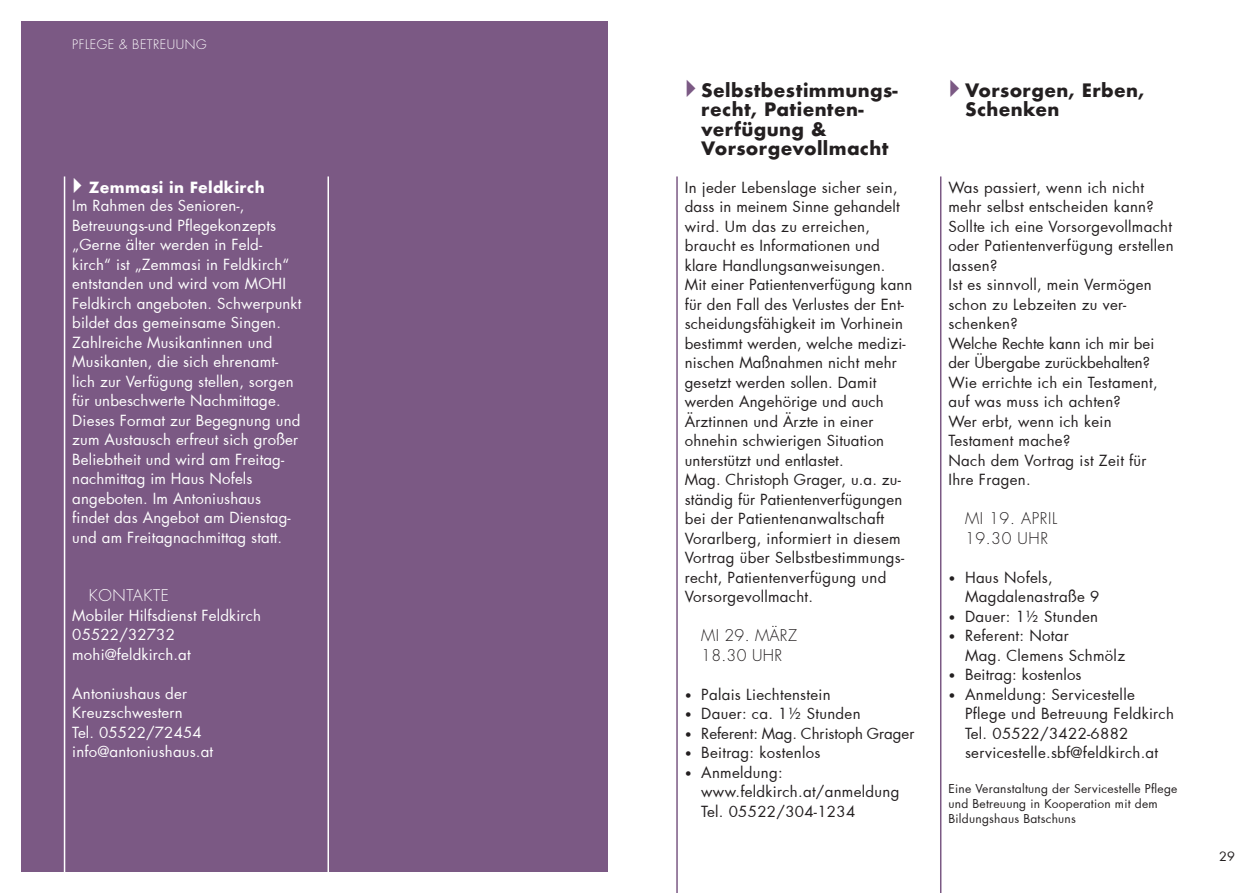
<style>
.page{position:relative;width:1259px;height:893px;background:#fff}
.page>*{position:absolute;margin:0;border:0;box-sizing:border-box;transform-origin:0 0}
.t1{font:700 18px/19.5px "Futura";letter-spacing:.02em;color:#231f20}
.t2{font:300 15.75px/19.5px "Futura";letter-spacing:.04em;color:#231f20}
.t3{font:300 15.75px/19.5px "Futura";letter-spacing:.02em;color:#231f20}
.t4{font:300 15.75px "Futura";letter-spacing:.04em;color:#fff}
.t5{font:15px/19.5px "Futura";letter-spacing:.02em;color:#231f20}
.t6{font:15px/19.5px "Futura";letter-spacing:.01em;color:#fff}
.t7{font:15px "Futura";color:#231f20}
.t8{font:700 15px "Futura";letter-spacing:.02em;color:#fff}
.t9{font:300 12.75px "Futura";letter-spacing:.04em;color:#fff}
.t10{font:12.75px "Futura";color:#231f20}
.t11{font:12px/15px "Futura";letter-spacing:.02em;color:#231f20}
.s1{font-size:12px}
</style>
<div class="page">
<div style="left:21px;top:21px;width:587px;height:851px;background:#7b5984"></div>
<hr style="left:676px;top:176px;width:2px;height:717px;background:#7b5984">
<hr style="left:64px;top:176px;width:1px;height:717px;background:#fff">
<hr style="left:940px;top:176px;width:1px;height:717px;background:#7b5984">
<hr style="left:327px;top:176px;width:2px;height:717px;background:#fff">
<p class="t9" style="left:72px;top:36px;width:136px">PFLEGE &amp; BETREUUNG</p>
<p class="t8" style="left:89px;top:177px;width:178px">Zemmasi in Feldkirch</p>
<p class="t6" style="left:72px;top:196px;width:231px">Im Rahmen des Senioren-,<br>Betreuungs-und Pflegekonzepts „Gerne älter werden in Feld&shy;kirch“ ist „Zemmasi in Feldkirch“ entstanden und wird vom MOHI<br>Feldkirch angeboten. Schwerpunkt bildet das gemeinsame Singen.<br>Zahlreiche Musikantinnen und<br>Musikanten, die sich ehrenamt&shy;lich zur Verfügung stellen, sorgen für unbeschwerte Nachmittage.<br>Dieses Format zur Begegnung und zum Austausch erfreut sich großer<br>Beliebtheit und wird am Freitag&shy;nachmittag im Haus Nofels angeboten. Im Antoniushaus findet das Angebot am Dienstag&shy;und am Freitagnachmittag statt.</p>
<p class="t4" style="left:89px;top:585px;width:82px">KONTAKTE</p>
<p class="t6" style="left:72px;top:605px;width:190px">Mobiler Hilfsdienst Feldkirch<br>05522/32732 mohi@feldkirch.at</p>
<p class="t6" style="left:72px;top:683px;width:142px">Antoniushaus der<br>Kreuzschwestern<br>Tel. 05522/72454 info@antoniushaus.at</p>
<p class="t1" style="left:701px;top:80px;width:198px">Selbstbestimmungs&shy;recht, Patienten&shy;verfügung &amp;<br>Vorsorgevollmacht</p>
<p class="t5" style="left:685px;top:177px;width:229px">In jeder Lebenslage sicher sein, dass in meinem Sinne gehandelt wird. Um das zu erreichen, braucht es Informationen und klare Handlungsanweisungen.<br>Mit einer Patientenverfügung kann für den Fall des Verlustes der Ent&shy;scheidungsfähigkeit im Vorhinein bestimmt werden, welche medizi&shy;nischen Maßnahmen nicht mehr gesetzt werden sollen. Damit werden Angehörige und auch<br>Ärztinnen und Ärzte in einer ohnehin schwierigen Situation unterstützt und entlastet.<br>Mag. Christoph Grager, u.a. zu&shy;ständig für Patientenverfügungen bei der Patientenanwaltschaft<br>Vorarlberg, informiert in diesem<br>Vortrag über Selbstbestimmungs&shy;recht, Patientenverfügung und<br>Vorsorgevollmacht.</p>
<p class="t3" style="left:701px;top:626px;width:97px">MI 29. MÄRZ<br>18.30 UHR</p>
<p class="t5" style="left:685px;top:684px;width:147px"><span class="s1">•</span> Palais Liechtenstein</p>
<p class="t5" style="left:685px;top:704px;width:177px"><span class="s1">•</span> Dauer: ca. 1½ Stunden</p>
<p class="t7" style="left:685px;top:723px;width:231px"><span class="s1">•</span> Referent: Mag. Christoph Grager</p>
<p class="t5" style="left:685px;top:743px;width:137px"><span class="s1">•</span> Beitrag: kostenlos</p>
<p class="t5" style="left:701px;top:762px;width:200px;text-indent:-16px"><span class="s1">•</span> Anmeldung: www.feldkirch.at/anmeldung<br>Tel. 05522/304-1234</p>
<p class="t1" style="left:965px;top:80px;width:181px">Vorsorgen, Erben,<br>Schenken</p>
<p class="t5" style="left:948px;top:177px;width:227px">Was passiert, wenn ich nicht mehr selbst entscheiden kann?<br>Sollte ich eine Vorsorgevollmacht oder Patientenverfügung erstellen lassen?<br>Ist es sinnvoll, mein Vermögen schon zu Lebzeiten zu ver&shy;schenken?<br>Welche Rechte kann ich mir bei der Übergabe zurückbehalten?<br>Wie errichte ich ein Testament, auf was muss ich achten?<br>Wer erbt, wenn ich kein<br>Testament mache?<br>Nach dem Vortrag ist Zeit für<br>Ihre Fragen.</p>
<p class="t2" style="left:965px;top:509px;width:94px">MI 19. APRIL<br>19.30 UHR</p>
<p class="t5" style="left:965px;top:567px;width:136px;text-indent:-16px"><span class="s1">•</span> Haus Nofels,<br>Magdalenastraße 9</p>
<p class="t5" style="left:948px;top:606px;width:151px"><span class="s1">•</span> Dauer: 1½ Stunden</p>
<p class="t5" style="left:965px;top:626px;width:162px;text-indent:-16px"><span class="s1">•</span> Referent: Notar<br>Mag. Clemens Schmölz</p>
<p class="t5" style="left:948px;top:665px;width:135px"><span class="s1">•</span> Beitrag: kostenlos</p>
<p class="t5" style="left:965px;top:684px;width:210px;text-indent:-16px"><span class="s1">•</span> Anmeldung: Servicestelle<br>Pflege und Betreuung Feldkirch<br>Tel. 05522/3422-6882 servicestelle.sbf@feldkirch.at</p>
<p class="t11" style="left:948px;top:780px;width:230px">Eine Veranstaltung der Servicestelle Pflege und Betreuung in Kooperation mit dem<br>Bildungshaus Batschuns</p>
<p class="t10" style="left:1219px;top:848px;width:17px">29</p>
</div>
